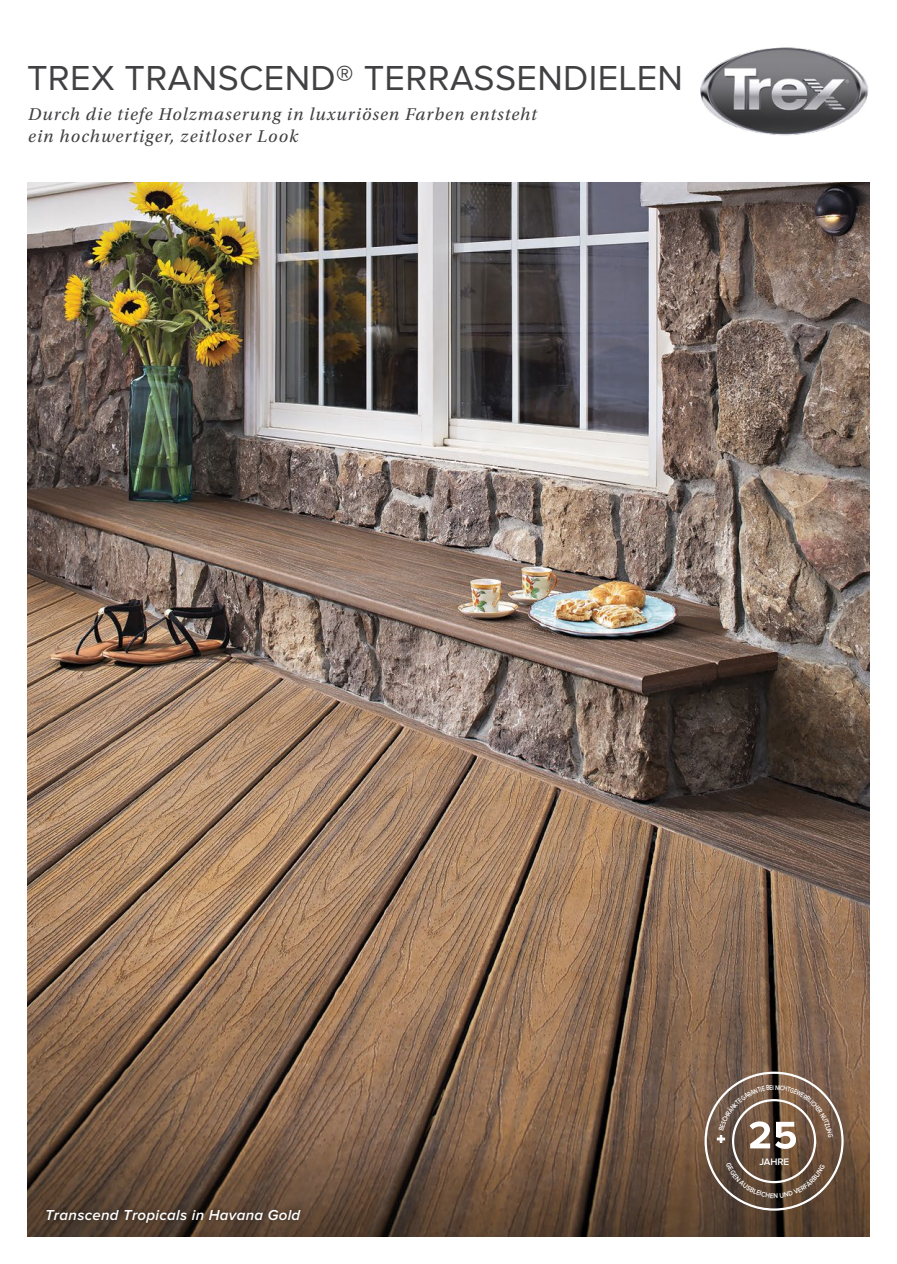
<style>
.page{position:relative;width:897px;height:1264px;background:#fff}
.page>*{position:absolute;margin:0;border:0;box-sizing:border-box;transform-origin:0 0}
.t1{font:36px "Proxima Nova";letter-spacing:.01em;color:#414042}
.t2{font:italic 18px/21.6px "Utopia Std";letter-spacing:.06em;color:#414042}
.t3{font:italic 600 15px "Proxima Nova";letter-spacing:.02em;color:#fff}
.t4{font:600 9.75px "Proxima Nova";color:#fff}
</style>
<div class="page">
<img style="left:27px;top:182px;width:842px;height:908px">
<img style="left:700px;top:47px;width:168px;height:88px">
<svg style="left:27px;top:1090px;width:842px;height:147px;background:#69503d"></svg>
<div style="left:41px;top:1203px;width:264px;height:24px;background:#000;opacity:.5"></div>
<svg style="left:704px;top:1071px;width:139px;height:139px;background:#786252"></svg>
<h1 class="t1" style="left:27px;top:61px;width:657px">TREX TRANSCEND® TERRASSENDIELEN</h1>
<p class="t2" style="left:28px;top:104px;width:510px">Durch die tiefe Holzmaserung in luxuriösen Farben entsteht ein hochwertiger, zeitloser Look</p>
<p class="t3" style="left:45px;top:1208px;width:257px">Transcend Tropicals in Havana Gold</p>
<p class="t4" style="left:759px;top:1157px;width:31px">JAHRE</p>
</div>
